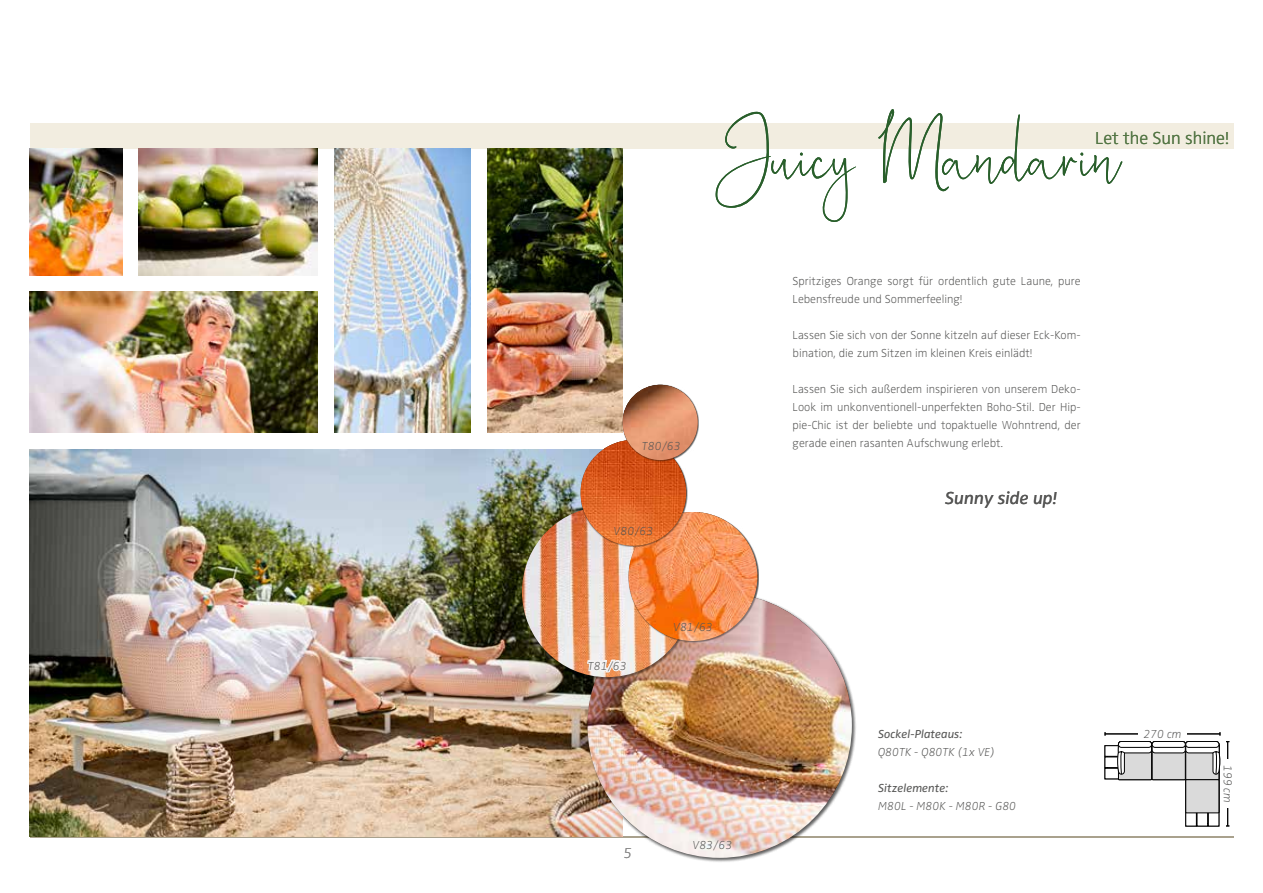
<style>
.page{position:relative;width:1263px;height:893px;background:#fff}
.page>*{position:absolute;margin:0;border:0;box-sizing:border-box;transform-origin:0 0}
.t1{font:84px "Silently FREE";color:#295f2b}
.t2{font:300 18px "Zwo Pro";color:#547645}
.t3{font:italic 18px "Zwo Pro";color:#575756}
.t4{font:italic 300 expanded 15px "Zwo Pro";color:#878787}
.t5{font:300 expanded 12px/18px "Zwo Pro";color:#575756}
.t6{font:italic 300 expanded 12px "Zwo Pro";color:#575756}
.t7{font:italic 12px "Zwo Pro";color:#575756}
</style>
<div class="page">
<div style="left:30px;top:123px;width:1203px;height:26px;background:#f2ede0"></div>
<hr style="left:30px;top:836px;width:1203px;height:2px;background:#a9a18d">
<img style="left:30px;top:449px;width:557px;height:387px">
<img style="left:335px;top:149px;width:135px;height:283px">
<img style="left:487px;top:149px;width:136px;height:283px">
<img style="left:138px;top:149px;width:180px;height:126px">
<img style="left:30px;top:291px;width:288px;height:141px">
<img style="left:30px;top:149px;width:92px;height:126px">
<div style="left:587px;top:592px;width:270px;height:271px;background:#000;opacity:.4"></div>
<div style="left:587px;top:593px;width:265px;height:265px;background:#000;opacity:.4"></div>
<img style="left:587px;top:593px;width:265px;height:265px;border-radius:132px">
<div style="left:522px;top:506px;width:170px;height:171px;background:#000;opacity:.4"></div>
<img style="left:522px;top:506px;width:170px;height:171px;border-radius:85px">
<div style="left:628px;top:512px;width:131px;height:131px;background:#000;opacity:.4"></div>
<div style="left:628px;top:512px;width:129px;height:129px;background:#000;opacity:.4"></div>
<img style="left:628px;top:512px;width:129px;height:129px;border-radius:64px">
<div style="left:580px;top:440px;width:106px;height:106px;background:#000;opacity:.4"></div>
<img style="left:580px;top:440px;width:106px;height:106px;border-radius:53px">
<hr style="left:1227px;top:742px;width:1px;height:84px;background:#000">
<hr style="left:1105px;top:733px;width:115px;height:1px;background:#000">
<div style="left:1138px;top:728px;width:48px;height:11px;background:#fff"></div>
<div style="left:1222px;top:760px;width:11px;height:48px;background:#fff"></div>
<div style="left:1105px;top:768px;width:47px;height:11px;background:#fff;border:1px solid #000"></div>
<div style="left:1105px;top:745px;width:47px;height:11px;background:#fff;border:1px solid #000"></div>
<div style="left:1105px;top:757px;width:47px;height:11px;background:#fff;border:1px solid #000"></div>
<div style="left:1208px;top:779px;width:11px;height:47px;background:#fff;border:1px solid #000"></div>
<div style="left:1185px;top:779px;width:11px;height:47px;background:#fff;border:1px solid #000"></div>
<div style="left:1197px;top:779px;width:11px;height:47px;background:#fff;border:1px solid #000"></div>
<svg style="left:1180px;top:732px;width:40px;height:53px"></svg>
<div style="left:1118px;top:744px;width:33px;height:36px;background:#dadada"></div>
<div style="left:1118px;top:744px;width:34px;height:36px;border:1px solid #000"></div>
<svg style="left:1117px;top:741px;width:36px;height:36px"></svg>
<div style="left:1152px;top:744px;width:33px;height:36px;background:#dadada"></div>
<div style="left:1152px;top:744px;width:33px;height:36px;border:1px solid #000"></div>
<svg style="left:1152px;top:741px;width:33px;height:12px"></svg>
<div style="left:1152px;top:741px;width:33px;height:12px;border:1px solid #000;border-radius:3px"></div>
<div style="left:1152px;top:741px;width:33px;height:6px;background:#fff;border-radius:3px"></div>
<div style="left:1152px;top:741px;width:33px;height:6px;border:1px solid #000;border-radius:3px"></div>
<div style="left:1186px;top:780px;width:33px;height:33px;background:#dadada"></div>
<div style="left:1185px;top:779px;width:34px;height:34px;border:1px solid #000"></div>
<svg style="left:585px;top:657px;width:44px;height:37px"></svg>
<div style="left:622px;top:384px;width:77px;height:78px;background:#000;opacity:.4"></div>
<div style="left:623px;top:385px;width:75px;height:75px;background:#000;opacity:.4"></div>
<img style="left:623px;top:385px;width:75px;height:75px;border-radius:38px">
<p class="t6" style="left:642px;top:439px;width:40px">T80/63</p>
<p class="t6" style="left:614px;top:524px;width:41px">V80/63</p>
<h1 class="t1" style="left:715px;top:97px;width:404px">Juicy Mandarin</h1>
<h2 class="t2" style="left:1095px;top:127px;width:135px">Let the Sun shine!</h2>
<p class="t5" style="left:792px;top:272px;width:290px">Spritziges Orange sorgt für ordentlich gute Laune, pure<br>Lebensfreude und Sommerfeeling!</p>
<p class="t5" style="left:792px;top:326px;width:290px">Lassen Sie sich von der Sonne kitzeln auf dieser Eck-Kom&shy;bination, die zum Sitzen im kleinen Kreis einlädt!</p>
<p class="t5" style="left:792px;top:380px;width:290px;text-align:justify">Lassen Sie sich außerdem inspirieren von unserem Deko-Look im unkonventionell-unperfekten Boho-Stil. Der Hip&shy;pie-Chic ist der beliebte und topaktuelle Wohntrend, der gerade einen rasanten Aufschwung erlebt.</p>
<h2 class="t3" style="left:945px;top:487px;width:113px">Sunny side up!</h2>
<p class="t6" style="left:588px;top:659px;width:40px">T81/63</p>
<p class="t6" style="left:673px;top:620px;width:41px">V81/63</p>
<p class="t4" style="left:623px;top:844px;width:10px">5</p>
<p class="t6" style="left:692px;top:838px;width:41px">V83/63</p>
<p class="t7" style="left:878px;top:727px;width:86px">Sockel-Plateaus:</p>
<p class="t6" style="left:878px;top:745px;width:118px">Q80TK - Q80TK (1x VE)</p>
<p class="t7" style="left:878px;top:781px;width:72px">Sitzelemente:</p>
<p class="t6" style="left:878px;top:799px;width:140px">M80L - M80K - M80R - G80</p>
<p class="t6" style="left:1143px;top:727px;width:40px">270 cm</p>
<p class="t6" style="left:1235px;top:765px;width:40px;rotate:90deg">199 cm</p>
</div>
